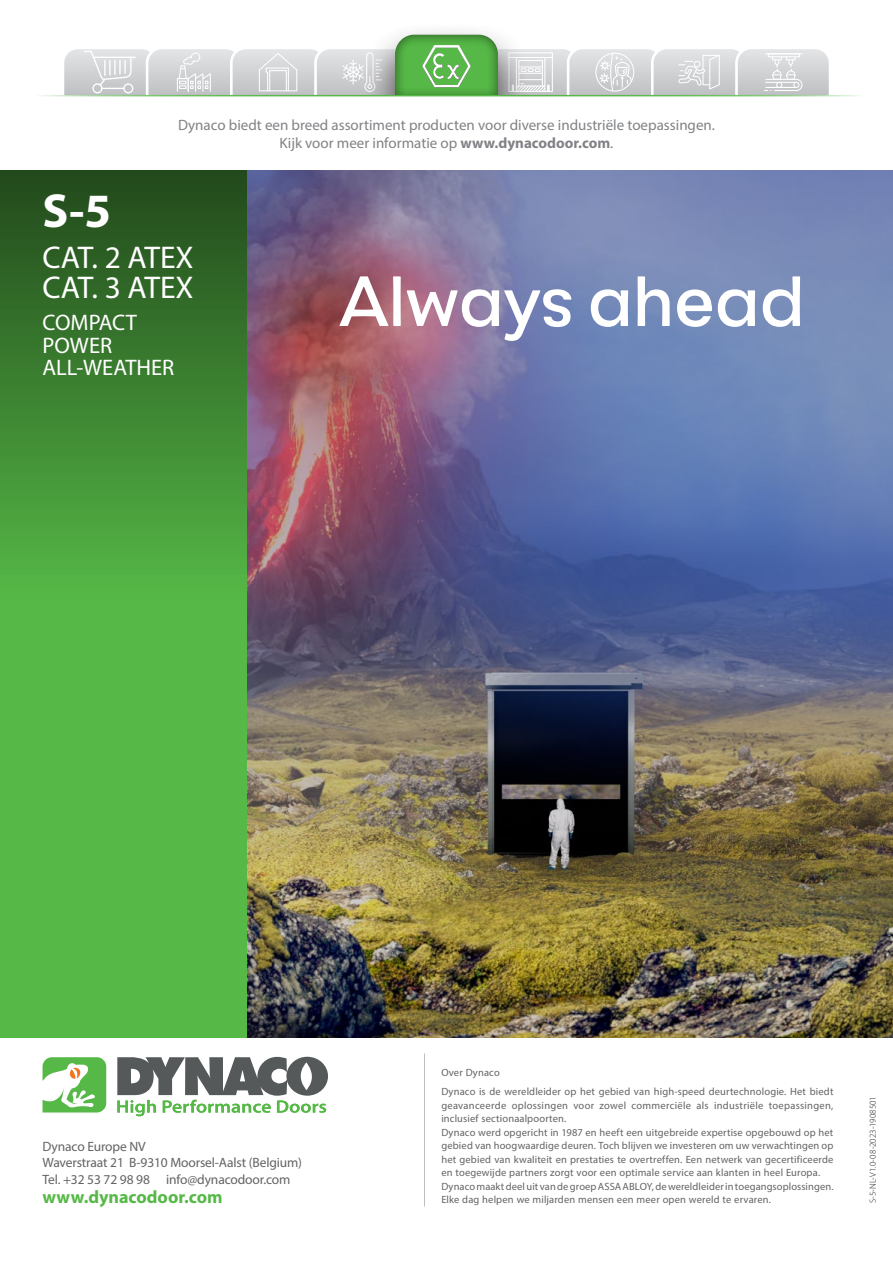
<style>
.page{position:relative;width:893px;height:1263px;background:#fff}
.page>*{position:absolute;margin:0;border:0;box-sizing:border-box;transform-origin:0 0}
.t1{font:700 48px "Myriad Pro";color:#fff}
.t2{font:31.5px/30px "Myriad Pro";color:#fff}
.t3{font:22.5px/22.5px "Myriad Pro";color:#fff}
.t4{font:700 18px "Myriad Pro";color:#56b947}
.t5{font:15px/18px "Myriad Pro";color:#808285;text-align:center}
.t6{font:13.5px/16.5px "Myriad Pro";letter-spacing:-.01em;color:#636366}
.t7{font:10.5px/13.5px "Myriad Pro";letter-spacing:.015em;color:#636366}
.t8{font:300 9px "Myriad Pro";letter-spacing:.005em;color:#231f20}
.s1{font-weight:700}
</style>
<div class="page">
<img style="left:247px;top:170px;width:646px;height:867px">
<svg style="left:0;top:170px;width:247px;height:867px;background:#489c3b"></svg>
<svg style="left:339px;top:276px;width:461px;height:65px"></svg>
<svg style="left:64px;top:40px;width:765px;height:55px"></svg>
<div style="left:394px;top:32px;width:106px;height:66px;background:#231f20;opacity:.7"></div>
<div style="left:32px;top:96px;width:829px;height:63px;background:#fff"></div>
<hr style="left:32px;top:95px;width:829px;height:1px;background:#56b947">
<svg style="left:43px;top:1057px;width:63px;height:55px"></svg>
<svg style="left:117px;top:1057px;width:211px;height:59px"></svg>
<hr style="left:424px;top:1053px;width:1px;height:153px;background:#bcbdc0">
<p class="t5" style="left:178px;top:116px;width:538px">Dynaco biedt een breed assortiment producten voor diverse industriële toepassingen.<br>Kijk voor meer informatie op <span class="s1">www.dynacodoor.com</span>.</p>
<p class="t1" style="left:43px;top:180px;width:70px">S-5</p>
<p class="t2" style="left:43px;top:241px;width:153px">CAT. 2 ATEX<br>CAT. 3 ATEX</p>
<p class="t3" style="left:43px;top:311px;width:133px">COMPACT<br>POWER<br>ALL-WEATHER</p>
<p class="t6" style="left:43px;top:1138px;width:261px">Dynaco Europe NV<br>Waverstraat 21 B-9310 Moorsel-Aalst (Belgium)<br>Tel. +32 53 72 98 98 info@dynacodoor.com</p>
<p class="t4" style="left:43px;top:1186px;width:182px">www.dynacodoor.com</p>
<p class="t7" style="left:441px;top:1062px;width:394px;line-height:20px">Over Dynaco<br>Dynaco is de wereldleider op het gebied van high-speed deurtechnologie. Het biedt</p>
<p class="t7" style="left:441px;top:1098px;width:394px">geavanceerde oplossingen voor zowel commerciële als industriële toepassingen, inclusief sectionaalpoorten.<br>Dynaco werd opgericht in 1987 en heeft een uitgebreide expertise opgebouwd op het gebied van hoogwaardige deuren. Toch blijven we investeren om uw verwachtingen op het gebied van kwaliteit en prestaties te overtreffen. Een netwerk van gecertificeerde en toegewijde partners zorgt voor een optimale service aan klanten in heel Europa.<br>Dynaco maakt deel uit van de groep ASSA ABLOY, de wereldleider in toegangsoplossingen.<br>Elke dag helpen we miljarden mensen een meer open wereld te ervaren.</p>
<p class="t8" style="left:867px;top:1203px;width:109px;rotate:-90deg">S-5-NL-V1.0-08-2023-1908501</p>
</div>
